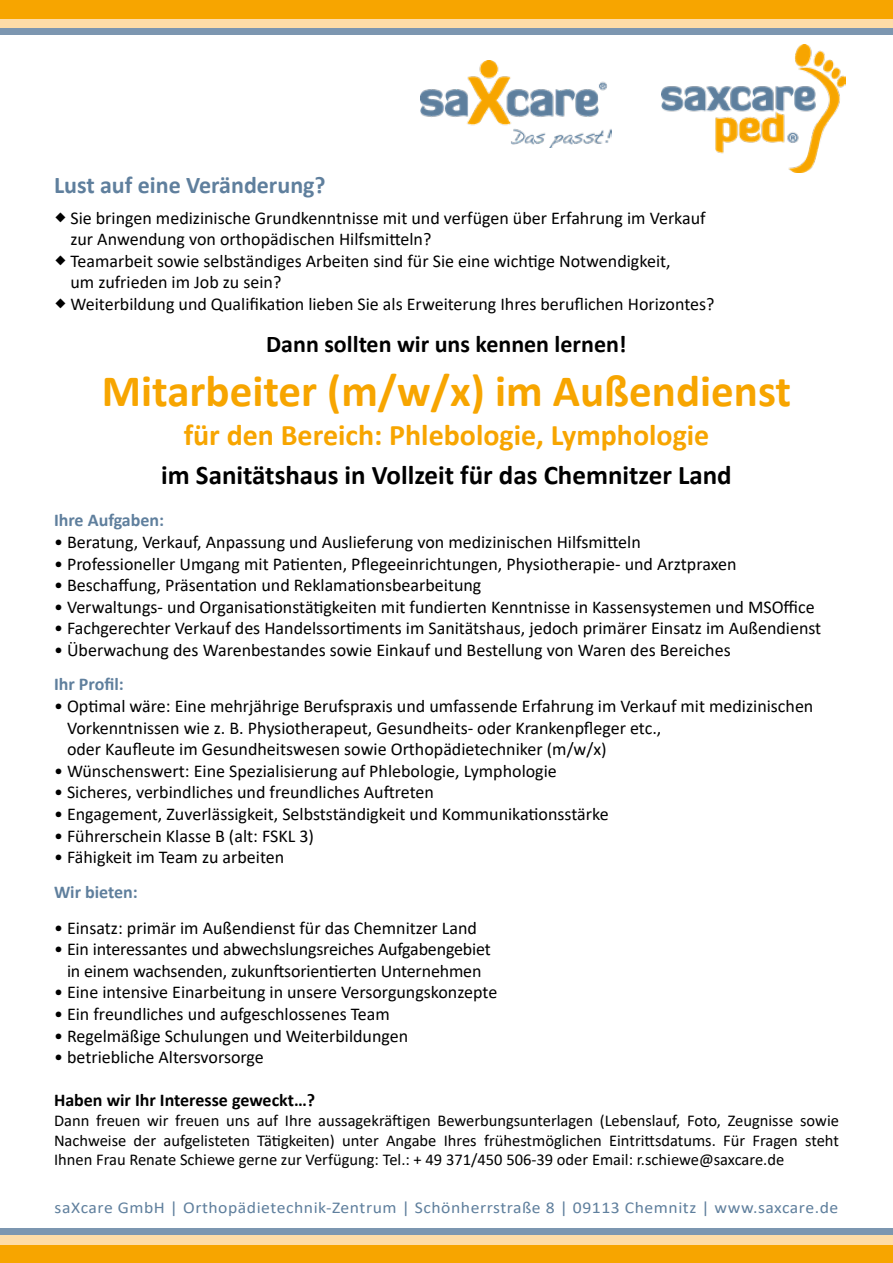
<style>
.page{position:relative;width:893px;height:1263px;background:#fff}
.page>*{position:absolute;margin:0;border:0;box-sizing:border-box;transform-origin:0 0}
.t1{font:700 45px "Calibri";color:#f7a500}
.t2{font:700 30px "Calibri";color:#f7a500}
.t3{font:700 27px "Calibri";color:#000}
.t4{font:700 24px "Calibri";color:#000}
.t5{font:700 24px "Calibri";color:#5f7f9d}
.t6{font:18px/21.6px "Calibri";color:#000}
.t7{font:700 18px "Calibri";color:#5f7f9d}
.t8{font:700 18px "Calibri";color:#000}
.t9{font:16.5px/19.8px "Calibri";color:#000;text-align:justify}
.t10{font:16.5px "Calibri";letter-spacing:.03em;color:#5f7f9d;scale:1.07 1}
</style>
<div class="page">
<img style="left:662px;top:45px;width:183px;height:128px">
<img style="left:421px;top:61px;width:191px;height:86px">
<div style="left:0;top:1240px;width:893px;height:23px;background:#f7a500"></div>
<div style="left:0;top:1235px;width:893px;height:9px;background:#fedca7"></div>
<div style="left:0;top:1228px;width:893px;height:7px;background:#7c96b0"></div>
<div style="left:0;top:0;width:893px;height:23px;background:#f7a500"></div>
<div style="left:0;top:19px;width:893px;height:10px;background:#fedca7"></div>
<div style="left:0;top:29px;width:893px;height:6px;background:#7c96b0"></div>
<h3 class="t5" style="left:54px;top:168px;width:273px">Lust auf eine Veränderung?</h3>
<p class="t6" style="left:70px;top:206px;width:646px">Sie bringen medizinische Grundkenntnisse mit und verfügen über Erfahrung im Verkauf zur Anwendung von orthopädischen Hilfsmitteln?<br>Teamarbeit sowie selbständiges Arbeiten sind für Sie eine wichtige Notwendigkeit,<br>um zufrieden im Job zu sein?<br>Weiterbildung und Qualifikation lieben Sie als Erweiterung Ihres beruflichen Horizontes?</p>
<h3 class="t4" style="left:266px;top:327px;width:362px">Dann sollten wir uns kennen lernen!</h3>
<h1 class="t1" style="left:102px;top:359px;width:691px">Mitarbeiter (m/w/x) im Außendienst</h1>
<h2 class="t2" style="left:184px;top:413px;width:527px">für den Bereich: Phlebologie, Lymphologie</h2>
<h3 class="t3" style="left:161px;top:455px;width:572px">im Sanitätshaus in Vollzeit für das Chemnitzer Land</h3>
<p class="t7" style="left:54px;top:508px;width:112px">Ihre Aufgaben:</p>
<p class="t6" style="left:54px;top:531px;width:588px">• Beratung, Verkauf, Anpassung und Auslieferung von medizinischen Hilfsmitteln</p>
<p class="t6" style="left:54px;top:552px;width:684px">• Professioneller Umgang mit Patienten, Pflegeeinrichtungen, Physiotherapie- und Arztpraxen</p>
<p class="t6" style="left:54px;top:574px;width:429px">• Beschaffung, Präsentation und Reklamationsbearbeitung</p>
<p class="t6" style="left:54px;top:595px;width:762px">• Verwaltungs- und Organisationstätigkeiten mit fundierten Kenntnisse in Kassensystemen und MSOffice</p>
<p class="t6" style="left:54px;top:617px;width:769px">• Fachgerechter Verkauf des Handelssortiments im Sanitätshaus, jedoch primärer Einsatz im Außendienst</p>
<p class="t6" style="left:54px;top:639px;width:678px">• Überwachung des Warenbestandes sowie Einkauf und Bestellung von Waren des Bereiches</p>
<p class="t7" style="left:54px;top:672px;width:71px">Ihr Profil:</p>
<p class="t6" style="left:67px;top:695px;width:748px;text-indent:-13px">• Optimal wäre: Eine mehrjährige Berufspraxis und umfassende Erfahrung im Verkauf mit medizinischen<br>Vorkenntnissen wie z. B. Physiotherapeut, Gesundheits- oder Krankenpfleger etc.,<br>oder Kaufleute im Gesundheitswesen sowie Orthopädietechniker (m/w/x)</p>
<p class="t6" style="left:54px;top:759px;width:504px">• Wünschenswert: Eine Spezialisierung auf Phlebologie, Lymphologie</p>
<p class="t6" style="left:54px;top:781px;width:381px">• Sicheres, verbindliches und freundliches Auftreten</p>
<p class="t6" style="left:54px;top:803px;width:556px">• Engagement, Zuverlässigkeit, Selbstständigkeit und Kommunikationsstärke</p>
<p class="t6" style="left:54px;top:824px;width:261px">• Führerschein Klasse B (alt: FSKL 3)</p>
<p class="t6" style="left:54px;top:846px;width:232px">• Fähigkeit im Team zu arbeiten</p>
<p class="t7" style="left:54px;top:879px;width:85px">Wir bieten:</p>
<p class="t6" style="left:54px;top:916px;width:425px">• Einsatz: primär im Außendienst für das Chemnitzer Land</p>
<p class="t6" style="left:54px;top:938px;width:438px;text-align:center">• Ein interessantes und abwechslungsreiches Aufgabengebiet in einem wachsenden, zukunftsorientierten Unternehmen</p>
<p class="t6" style="left:54px;top:981px;width:445px">• Eine intensive Einarbeitung in unsere Versorgungskonzepte</p>
<p class="t6" style="left:54px;top:1003px;width:337px">• Ein freundliches und aufgeschlossenes Team</p>
<p class="t6" style="left:54px;top:1024px;width:356px">• Regelmäßige Schulungen und Weiterbildungen</p>
<p class="t6" style="left:54px;top:1046px;width:211px">• betriebliche Altersvorsorge</p>
<p class="t8" style="left:54px;top:1087px;width:263px">Haben wir Ihr Interesse geweckt…?</p>
<p class="t9" style="left:54px;top:1110px;width:786px">Dann freuen wir freuen uns auf Ihre aussagekräftigen Bewerbungsunterlagen (Lebenslauf, Foto, Zeugnisse sowie Nachweise der aufgelisteten Tätigkeiten) unter Angabe Ihres frühestmöglichen Eintrittsdatums. Für Fragen steht Ihnen Frau Renate Schiewe gerne zur Verfügung: Tel.: + 49 371/450 506-39 oder Email: r.schiewe@saxcare.de</p>
<p class="t10" style="left:55px;top:1195px;width:734px">saXcare GmbH | Orthopädietechnik-Zentrum | Schönherrstraße 8 | 09113 Chemnitz | www.saxcare.de</p>
</div>
